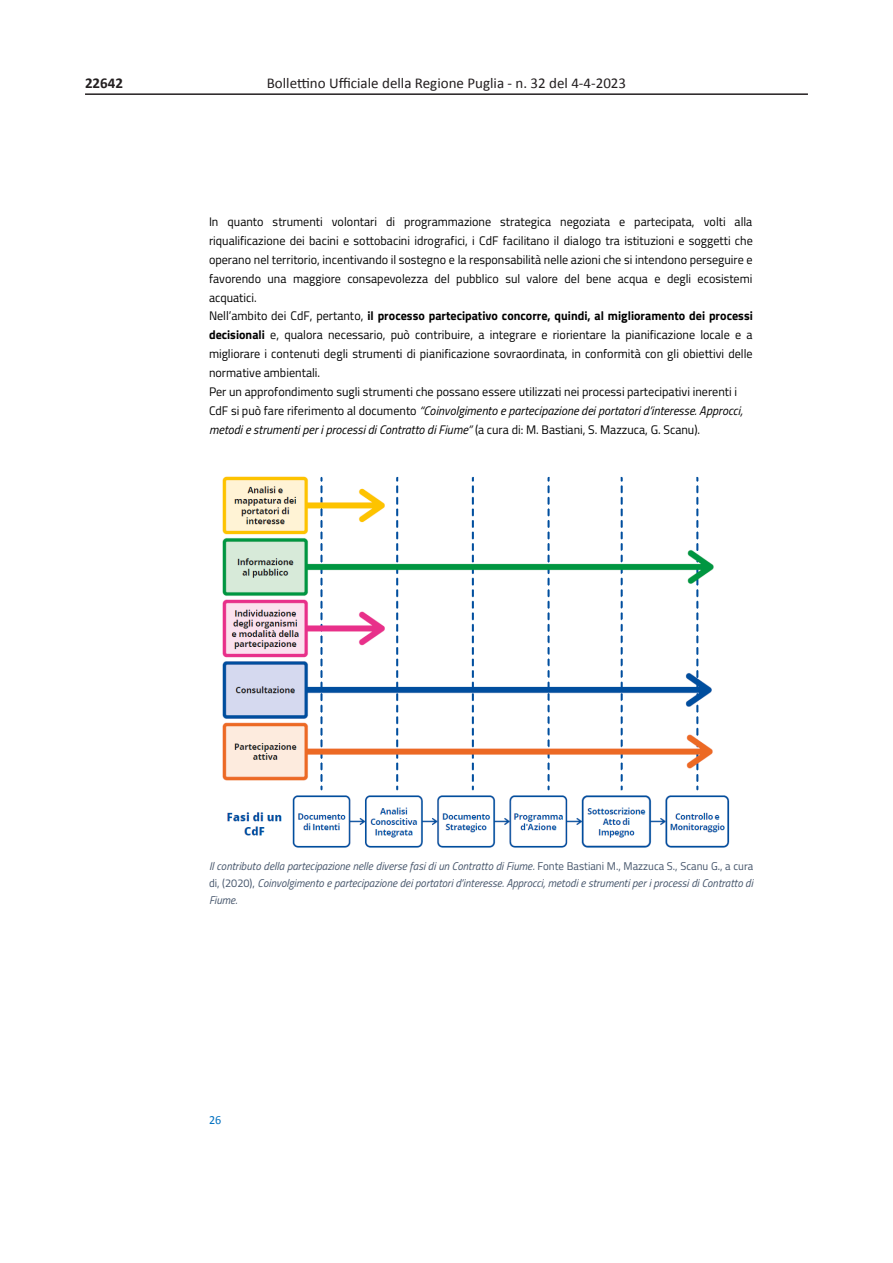
<style>
.page{position:relative;width:893px;height:1263px;background:#fff}
.page>*{position:absolute;margin:0;border:0;box-sizing:border-box;transform-origin:0 0}
.t1{font:15px "Calibri";color:#231f20}
.t2{font:700 15px "Calibri";color:#231f20}
.t3{font:12.45px/18.9px "Titillium Web";color:#000}
.t4{font:12.45px "Calibri";color:#0070c0}
.t5{font:italic 11.25px/17.1px "Titillium Web";color:#44546a;text-align:justify}
.s1{font-weight:700}
.s2{font-style:italic}
.s3{font-style:normal}
</style>
<div class="page">
<hr style="left:85px;top:93px;width:723px;height:2px;background:#231f20">
<img style="left:222px;top:476px;width:508px;height:372px">
<p class="t2" style="left:85px;top:72px;width:40px">22642</p>
<p class="t1" style="left:267px;top:74px;width:361px">Bollettino Ufficiale della Regione Puglia - n. 32 del 4-4-2023</p>
<p class="t3" style="left:209px;top:211px;width:545px">In quanto strumenti volontari di programmazione strategica negoziata e partecipata, volti alla riqualificazione dei bacini e sottobacini idrografici, i CdF facilitano il dialogo tra istituzioni e soggetti che operano nel territorio, incentivando il sostegno e la responsabilità nelle azioni che si intendono perseguire e favorendo una maggiore consapevolezza del pubblico sul valore del bene acqua e degli ecosistemi acquatici.<br>Nell’ambito dei CdF, pertanto, <span class="s1">il processo partecipativo concorre, quindi, al miglioramento dei processi decisionali</span> e, qualora necessario, può contribuire, a integrare e riorientare la pianificazione locale e a migliorare i contenuti degli strumenti di pianificazione sovraordinata, in conformità con gli obiettivi delle normative ambientali.<br>Per un approfondimento sugli strumenti che possano essere utilizzati nei processi partecipativi inerenti i CdF si può fare riferimento al documento <span class="s2">“Coinvolgimento e partecipazione dei portatori d’interesse. Approcci, metodi e strumenti per i processi di Contratto di Fiume”</span> (a cura di: M. Bastiani, S. Mazzuca, G. Scanu).</p>
<p class="t5" style="left:209px;top:857px;width:546px">Il contributo della partecipazione nelle diverse fasi di un Contratto di Fiume. <span class="s3">Fonte Bastiani M., Mazzuca S., Scanu G., a cura di, (2020),</span> Coinvolgimento e partecipazione dei portatori d’interesse. Approcci, metodi e strumenti per i processi di Contratto di Fiume.</p>
<p class="t4" style="left:209px;top:1111px;width:14px">26</p>
</div>
